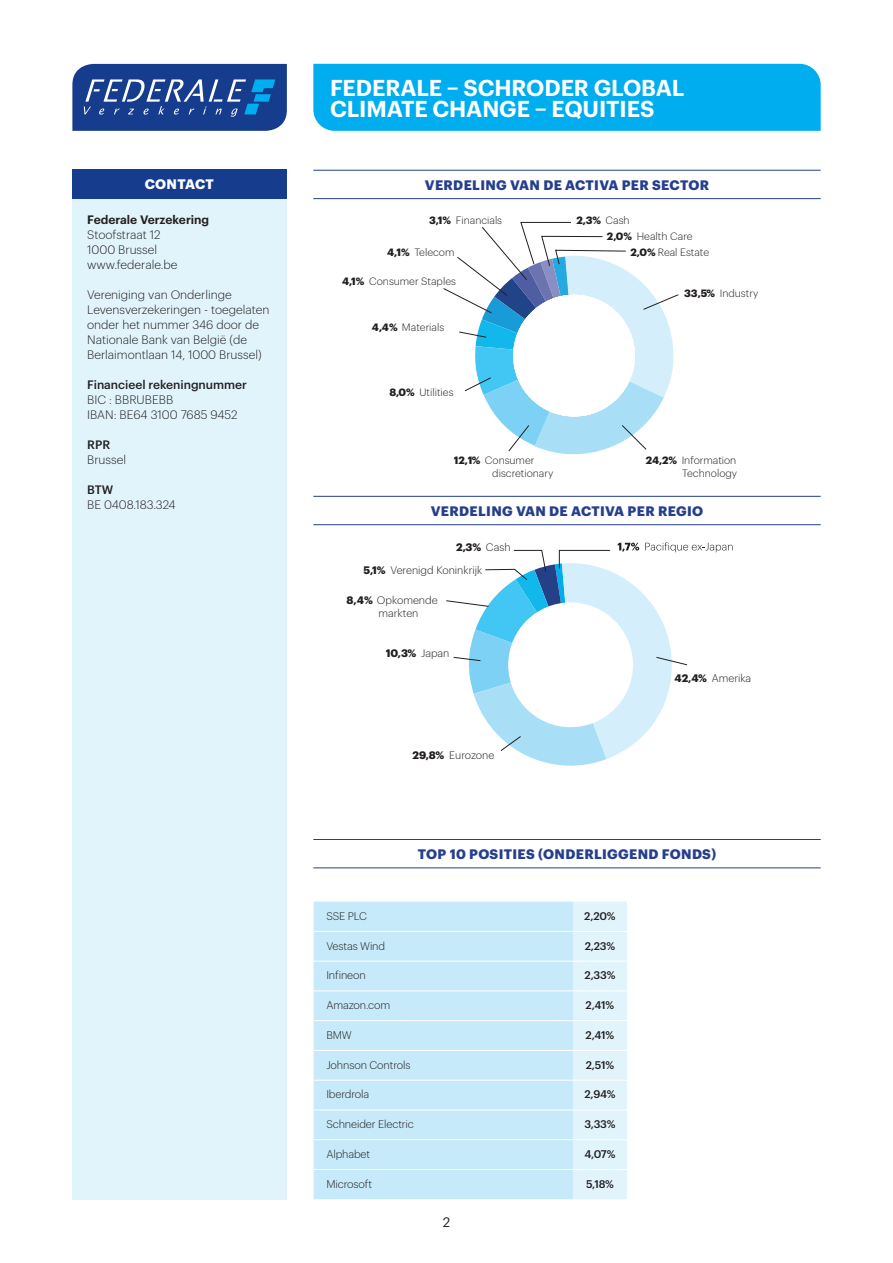
<style>
.page{position:relative;width:893px;height:1263px;background:#fff}
.page>*{position:absolute;margin:0;border:0;box-sizing:border-box;transform-origin:0 0}
.t1{font:600 22.5px/21px "Graphik";letter-spacing:-.005em;color:#fff}
.t2{font:700 13.5px "Graphik";letter-spacing:.025em;color:#253f8e}
.t3{font:700 13.5px "Graphik";letter-spacing:.02em;color:#fff}
.t4{font:13.5px "Graphik";color:#231f20}
.t5{font:300 12px/15px "Graphik";color:#231f20}
.t6{font:500 12px "Graphik";color:#231f20}
.t7{font:600 12px "Graphik";color:#231f20}
.t8{font:300 10.8px "Graphik";letter-spacing:-.01em;color:#231f20}
.t9{font:500 10.8px "Graphik";letter-spacing:-.015em;color:#231f20}
.t10{font:300 10.65px/22.2px "Graphik";color:#231f20}
.t11{font:700 10.65px "Graphik";color:#231f20}
.t12{font:300 10.5px/12.5px "Graphik";color:#231f20}
.t13{font:700 10.5px "Graphik";color:#231f20}
.s1{font-weight:700}
.s2{font-weight:300}
</style>
<div class="page">
<div style="left:72px;top:199px;width:215px;height:1000px;background:#e1f4fc"></div>
<div style="left:313px;top:64px;width:508px;height:67px;background:#00aeef"></div>
<div style="left:72px;top:169px;width:215px;height:30px;background:#153c8d"></div>
<svg style="left:72px;top:64px;width:215px;height:67px;background:#2b529b"></svg>
<hr style="left:313px;top:170px;width:508px;height:1px;background:#253f8e">
<hr style="left:313px;top:198px;width:508px;height:1px;background:#253f8e">
<hr style="left:313px;top:496px;width:508px;height:1px;background:#253f8e">
<hr style="left:313px;top:524px;width:508px;height:1px;background:#253f8e">
<div style="left:314px;top:901px;width:259px;height:298px;background:#c6eafa"></div>
<div style="left:573px;top:901px;width:54px;height:298px;background:#e1f4fc"></div>
<hr style="left:314px;top:931px;width:259px;height:1px;background:#fff">
<hr style="left:573px;top:931px;width:54px;height:1px;background:#fff">
<hr style="left:314px;top:961px;width:259px;height:1px;background:#fff">
<hr style="left:573px;top:961px;width:54px;height:1px;background:#fff">
<hr style="left:314px;top:991px;width:259px;height:1px;background:#fff">
<hr style="left:573px;top:991px;width:54px;height:1px;background:#fff">
<hr style="left:314px;top:1020px;width:259px;height:1px;background:#fff">
<hr style="left:573px;top:1020px;width:54px;height:1px;background:#fff">
<hr style="left:314px;top:1050px;width:259px;height:1px;background:#fff">
<hr style="left:573px;top:1050px;width:54px;height:1px;background:#fff">
<hr style="left:314px;top:1080px;width:259px;height:1px;background:#fff">
<hr style="left:573px;top:1080px;width:54px;height:1px;background:#fff">
<hr style="left:314px;top:1110px;width:259px;height:1px;background:#fff">
<hr style="left:573px;top:1110px;width:54px;height:1px;background:#fff">
<hr style="left:314px;top:1139px;width:259px;height:1px;background:#fff">
<hr style="left:573px;top:1139px;width:54px;height:1px;background:#fff">
<hr style="left:314px;top:1169px;width:259px;height:1px;background:#fff">
<hr style="left:573px;top:1169px;width:54px;height:1px;background:#fff">
<hr style="left:313px;top:839px;width:508px;height:1px;background:#253f8e">
<hr style="left:313px;top:867px;width:508px;height:1px;background:#253f8e">
<svg style="left:443px;top:222px;width:236px;height:233px"></svg>
<svg style="left:518px;top:751px;width:105px;height:15px"></svg>
<svg style="left:618px;top:543px;width:21px;height:7px"></svg>
<svg style="left:645px;top:542px;width:88px;height:10px"></svg>
<svg style="left:446px;top:550px;width:242px;height:201px"></svg>
<p class="t3" style="left:145px;top:174px;width:71px">CONTACT</p>
<p class="t7" style="left:87px;top:210px;width:124px">Federale Verzekering</p>
<p class="t5" style="left:87px;top:226px;width:75px">Stoofstraat 12</p>
<p class="t5" style="left:87px;top:241px;width:71px">1000 Brussel</p>
<p class="t5" style="left:87px;top:256px;width:92px">www.federale.be</p>
<p class="t5" style="left:87px;top:286px;width:184px">Vereniging van Onderlinge<br>Levensverzekeringen - toegelaten onder het nummer 346 door de<br>Nationale Bank van België (de<br>Berlaimontlaan 14, 1000 Brussel)</p>
<p class="t6" style="left:87px;top:375px;width:161px">Financieel rekeningnummer</p>
<p class="t5" style="left:87px;top:391px;width:88px">BIC : BBRUBEBB</p>
<p class="t5" style="left:87px;top:406px;width:152px">IBAN: BE64 3100 7685 9452</p>
<p class="t6" style="left:87px;top:435px;width:25px">RPR</p>
<p class="t5" style="left:87px;top:451px;width:40px">Brussel</p>
<p class="t6" style="left:87px;top:480px;width:28px">BTW</p>
<p class="t5" style="left:87px;top:496px;width:90px">BE 0408.183.324</p>
<p class="t1" style="left:330px;top:75px;width:356px">FEDERALE – SCHRODER GLOBAL<br>CLIMATE CHANGE – EQUITIES</p>
<p class="t2" style="left:425px;top:174px;width:286px">VERDELING VAN DE ACTIVA PER SECTOR</p>
<p class="t12" style="left:429px;top:213px;width:75px"><span class="s1">3,1%</span> Financials</p>
<p class="t12" style="left:387px;top:245px;width:69px"><span class="s1">4,1%</span> Telecom</p>
<p class="t12" style="left:342px;top:274px;width:115px"><span class="s1">4,1%</span> Consumer Staples</p>
<p class="t12" style="left:372px;top:320px;width:74px"><span class="s1">4,4%</span> Materials</p>
<p class="t12" style="left:389px;top:385px;width:66px"><span class="s1">8,0%</span> Utilities</p>
<p class="t13" style="left:576px;top:212px;width:55px">2,3% <span class="s2">Cash</span></p>
<p class="t12" style="left:607px;top:229px;width:87px"><span class="s1">2,0%</span> Health Care</p>
<p class="t12" style="left:630px;top:245px;width:80px"><span class="s1">2,0%</span> Real Estate</p>
<p class="t12" style="left:684px;top:286px;width:76px"><span class="s1">33,5%</span> Industry</p>
<p class="t12" style="left:492px;top:453px;width:63px;text-indent:-39px"><span class="s1">12,1%</span> Consumer discretionary</p>
<p class="t12" style="left:646px;top:453px;width:93px;text-align:right"><span class="s1">24,2%</span> Information<br>Technology</p>
<p class="t2" style="left:431px;top:500px;width:274px">VERDELING VAN DE ACTIVA PER REGIO</p>
<p class="t10" style="left:363px;top:535px;width:149px;text-indent:93px"><span class="s1">2,3%</span> Cash<br><span class="s1">5,1%</span> Verenigd Koninkrijk</p>
<p class="t10" style="left:379px;top:593px;width:61px;line-height:12.9px;text-indent:-32px"><span class="s1">8,4%</span> Opkomende markten</p>
<p class="t11" style="left:386px;top:645px;width:65px">10,3% <span class="s2">Japan</span></p>
<p class="t10" style="left:412px;top:743px;width:83px"><span class="s1">29,8%</span> Eurozone</p>
<p class="t10" style="left:674px;top:666px;width:78px"><span class="s1">42,4%</span> Amerika</p>
<p class="t2" style="left:418px;top:844px;width:300px">TOP 10 POSITIES (ONDERLIGGEND FONDS)</p>
<p class="t8" style="left:326px;top:908px;width:42px">SSE PLC</p>
<p class="t9" style="left:584px;top:908px;width:33px">2,20%</p>
<p class="t8" style="left:326px;top:938px;width:60px">Vestas Wind</p>
<p class="t9" style="left:585px;top:937px;width:32px">2,23%</p>
<p class="t8" style="left:326px;top:968px;width:41px">Infineon</p>
<p class="t9" style="left:585px;top:967px;width:32px">2,33%</p>
<p class="t8" style="left:326px;top:997px;width:65px">Amazon.com</p>
<p class="t9" style="left:586px;top:997px;width:30px">2,41%</p>
<p class="t8" style="left:326px;top:1027px;width:27px">BMW</p>
<p class="t9" style="left:586px;top:1027px;width:30px">2,41%</p>
<p class="t8" style="left:326px;top:1057px;width:86px">Johnson Controls</p>
<p class="t9" style="left:586px;top:1056px;width:30px">2,51%</p>
<p class="t8" style="left:326px;top:1087px;width:44px">Iberdrola</p>
<p class="t9" style="left:584px;top:1086px;width:32px">2,94%</p>
<p class="t8" style="left:326px;top:1116px;width:89px">Schneider Electric</p>
<p class="t9" style="left:584px;top:1116px;width:33px">3,33%</p>
<p class="t8" style="left:326px;top:1146px;width:45px">Alphabet</p>
<p class="t9" style="left:584px;top:1146px;width:32px">4,07%</p>
<p class="t8" style="left:326px;top:1176px;width:47px">Microsoft</p>
<p class="t9" style="left:586px;top:1176px;width:29px">5,18%</p>
<p class="t4" style="left:443px;top:1212px;width:9px">2</p>
</div>
